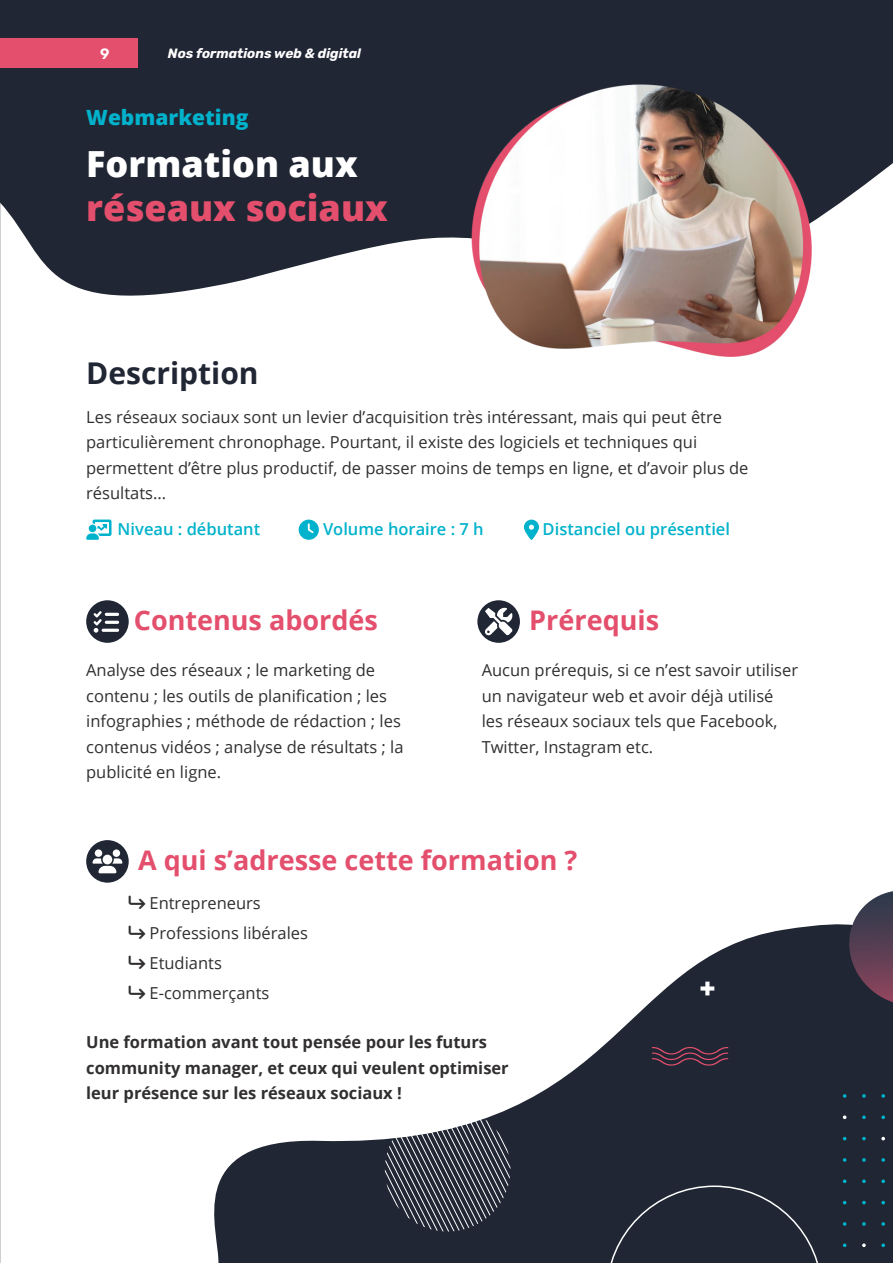
<style>
.page{position:relative;width:893px;height:1263px;background:#fff}
.page>*{position:absolute;margin:0;border:0;box-sizing:border-box;transform-origin:0 0}
.Sub_Headline{font:800 36px "Open Sans";color:#e34f6c}
.Sub_Headline-2{font:800 36px "Open Sans";color:#fff}
.Headliners{font:700 30px "Open Sans";color:#202633}
.Headliners-2{font:700 27px "Open Sans";color:#e34f6c}
.Sub_Headline-3{font:800 21px "Open Sans";color:#00b2cb}
.Body_Text{font:16.5px/25.5px "Open Sans";color:#312f30}
.Body_Text-2{font:700 16.5px/25.5px "Open Sans";color:#312f30}
.Headliners-3{font:600 16.5px "Open Sans";color:#00b2cb}
.t1{font:600 15px "Rubik";color:#fff}
.t2{font:italic 700 13.5px "Rubik";color:#fffeff}
</style>
<div class="page">
<svg style="left:214px;top:924px;width:679px;height:339px;fill:#202633"></svg>
<svg style="left:385px;top:1107px;width:125px;height:124px"></svg>
<svg style="left:841px;top:891px;width:52px;height:111px"></svg>
<svg style="left:0;top:0;width:893px;height:327px;fill:#202633"></svg>
<div style="left:86px;top:600px;width:43px;height:43px;background:#202633;border-radius:50%"></div>
<svg style="left:94px;top:611px;width:25px;height:22px"></svg>
<div style="left:477px;top:600px;width:43px;height:43px;background:#202633;border-radius:50%"></div>
<svg style="left:485px;top:608px;width:28px;height:27px"></svg>
<div style="left:86px;top:840px;width:43px;height:43px;background:#202633;border-radius:50%"></div>
<svg style="left:93px;top:849px;width:29px;height:24px"></svg>
<svg style="left:86px;top:519px;width:26px;height:21px"></svg>
<svg style="left:299px;top:520px;width:20px;height:20px"></svg>
<svg style="left:524px;top:520px;width:15px;height:20px"></svg>
<img style="left:456px;top:32px;width:378px;height:325px">
<svg style="left:843px;top:1094px;width:3px;height:4px"></svg>
<svg style="left:862px;top:1094px;width:4px;height:4px"></svg>
<svg style="left:881px;top:1094px;width:4px;height:4px"></svg>
<svg style="left:843px;top:1115px;width:3px;height:4px"></svg>
<svg style="left:862px;top:1115px;width:4px;height:4px"></svg>
<svg style="left:881px;top:1115px;width:4px;height:4px"></svg>
<svg style="left:862px;top:1137px;width:4px;height:3px"></svg>
<svg style="left:881px;top:1137px;width:4px;height:3px"></svg>
<svg style="left:843px;top:1158px;width:3px;height:4px"></svg>
<svg style="left:862px;top:1158px;width:4px;height:4px"></svg>
<svg style="left:881px;top:1158px;width:4px;height:4px"></svg>
<svg style="left:843px;top:1179px;width:3px;height:4px"></svg>
<svg style="left:862px;top:1179px;width:4px;height:4px"></svg>
<svg style="left:881px;top:1179px;width:4px;height:4px"></svg>
<svg style="left:862px;top:1201px;width:4px;height:3px"></svg>
<svg style="left:881px;top:1201px;width:4px;height:3px"></svg>
<svg style="left:843px;top:1222px;width:3px;height:4px"></svg>
<svg style="left:862px;top:1222px;width:4px;height:4px"></svg>
<svg style="left:881px;top:1222px;width:4px;height:4px"></svg>
<svg style="left:843px;top:1243px;width:3px;height:4px"></svg>
<svg style="left:862px;top:1243px;width:4px;height:4px"></svg>
<svg style="left:881px;top:1243px;width:4px;height:4px"></svg>
<svg style="left:700px;top:981px;width:14px;height:14px"></svg>
<div style="left:606px;top:1185px;width:217px;height:78px;background:#202633"></div>
<svg style="left:652px;top:1047px;width:76px;height:18px"></svg>
<div style="left:0;top:38px;width:138px;height:30px;background:#e34f6c"></div>
<p class="t1" style="left:100px;top:45px;width:11px">9</p>
<p class="t2" style="left:168px;top:45px;width:195px">Nos formations web &amp; digital</p>
<p class="Sub_Headline-3" style="left:86px;top:101px;width:164px">Webmarketing</p>
<p class="Sub_Headline-2" style="left:86px;top:137px;width:273px">Formation aux</p>
<p class="Sub_Headline" style="left:86px;top:180px;width:303px">réseaux sociaux</p>
<p class="Headliners" style="left:86px;top:352px;width:174px">Description</p>
<p class="Body_Text" style="left:86px;top:404px;width:664px">Les réseaux sociaux sont un levier d’acquisition très intéressant, mais qui peut être particulièrement chronophage. Pourtant, il existe des logiciels et techniques qui permettent d’être plus productif, de passer moins de temps en ligne, et d’avoir plus de résultats...</p>
<p class="Headliners-3" style="left:118px;top:518px;width:144px">Niveau : débutant</p>
<p class="Headliners-3" style="left:323px;top:518px;width:162px">Volume horaire : 7 h</p>
<p class="Headliners-3" style="left:543px;top:518px;width:189px">Distanciel ou présentiel</p>
<p class="Headliners-2" style="left:134px;top:601px;width:246px">Contenus abordés</p>
<p class="Headliners-2" style="left:529px;top:601px;width:131px">Prérequis</p>
<p class="Body_Text" style="left:86px;top:657px;width:319px">Analyse des réseaux ; le marketing de contenu ; les outils de planification ; les infographies ; méthode de rédaction ; les contenus vidéos ; analyse de résultats ; la publicité en ligne.</p>
<p class="Body_Text" style="left:482px;top:657px;width:318px">Aucun prérequis, si ce n’est savoir utiliser un navigateur web et avoir déjà utilisé les réseaux sociaux tels que Facebook, Twitter, Instagram etc.</p>
<p class="Headliners-2" style="left:138px;top:841px;width:441px">A qui s’adresse cette formation ?</p>
<p class="Body_Text" style="left:150px;top:890px;width:113px">Entrepreneurs</p>
<p class="Body_Text" style="left:150px;top:920px;width:160px">Professions libérales</p>
<p class="Body_Text" style="left:150px;top:950px;width:74px">Etudiants</p>
<p class="Body_Text" style="left:150px;top:979px;width:121px">E-commerçants</p>
<p class="Body_Text-2" style="left:86px;top:1029px;width:424px">Une formation avant tout pensée pour les futurs community manager, et ceux qui veulent optimiser leur présence sur les réseaux sociaux !</p>
</div>
